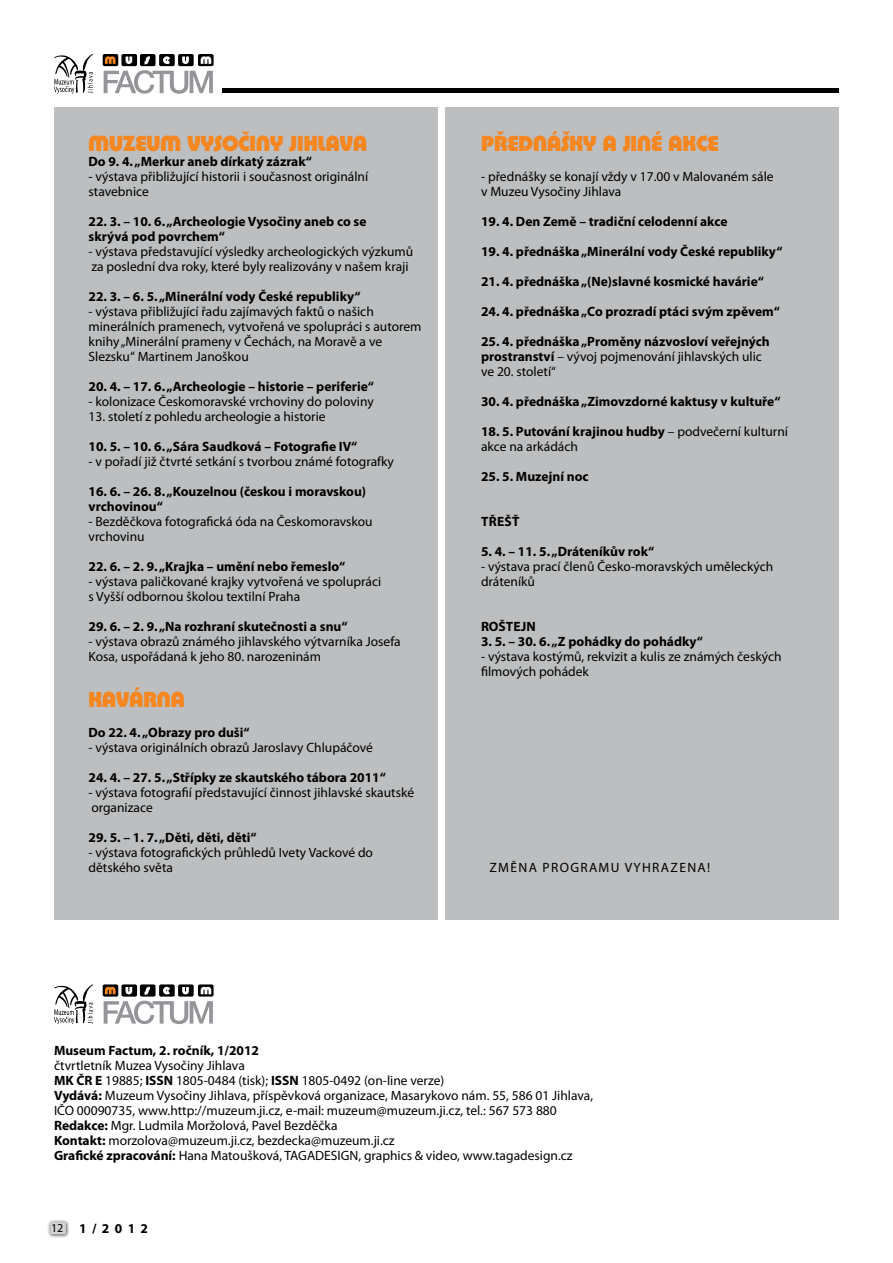
<style>
.page{position:relative;width:893px;height:1263px;background:#fff}
.page>*{position:absolute;margin:0;border:0;box-sizing:border-box;transform-origin:0 0}
.t1{font:700 22.5px "Pump DEE";color:#f6861f}
.t2{font:13.5px/15px "Myriad Pro";color:#000}
.t3{font:700 13.5px/15px "Myriad Pro";color:#000}
.t4{font:13.5px "Myriad Pro";letter-spacing:.1em;color:#000}
.s1{font-weight:400}
.s2{font-weight:700}
.s3{font-weight:400;font-size:12.15px}
</style>
<div class="page">
<div style="left:47px;top:1219px;width:23px;height:19px;background:#000;opacity:.75"></div>
<div style="left:50px;top:1222px;width:16px;height:12px;background:#d1d3d4;border-radius:2px"></div>
<svg style="left:104px;top:70px;width:109px;height:24px"></svg>
<svg style="left:103px;top:54px;width:15px;height:12px"></svg>
<div style="left:121px;top:54px;width:16px;height:12px;background:#000;border-radius:2px"></div>
<div style="left:140px;top:54px;width:16px;height:12px;background:#000;border-radius:2px"></div>
<div style="left:159px;top:54px;width:16px;height:12px;background:#000;border-radius:2px"></div>
<div style="left:178px;top:54px;width:16px;height:12px;background:#000;border-radius:2px"></div>
<div style="left:198px;top:54px;width:16px;height:12px;background:#000;border-radius:2px"></div>
<svg style="left:105px;top:56px;width:10px;height:8px"></svg>
<svg style="left:54px;top:54px;width:39px;height:40px"></svg>
<hr style="left:222px;top:89px;width:617px;height:4px;background:#000">
<svg style="left:126px;top:56px;width:85px;height:8px"></svg>
<div style="left:445px;top:107px;width:394px;height:812px;background:#bcbec0"></div>
<div style="left:54px;top:107px;width:383px;height:812px;background:#bcbec0"></div>
<svg style="left:104px;top:1001px;width:109px;height:23px"></svg>
<svg style="left:103px;top:984px;width:15px;height:12px"></svg>
<div style="left:121px;top:984px;width:16px;height:12px;background:#000;border-radius:2px"></div>
<div style="left:140px;top:984px;width:16px;height:12px;background:#000;border-radius:2px"></div>
<div style="left:159px;top:984px;width:16px;height:12px;background:#000;border-radius:2px"></div>
<div style="left:178px;top:984px;width:16px;height:12px;background:#000;border-radius:2px"></div>
<svg style="left:198px;top:984px;width:16px;height:12px"></svg>
<svg style="left:105px;top:987px;width:10px;height:7px"></svg>
<svg style="left:54px;top:984px;width:39px;height:40px"></svg>
<svg style="left:126px;top:987px;width:85px;height:8px"></svg>
<h1 class="t1" style="left:89px;top:131px;width:280px">MUZEUM VYSOČINY JIHLAVA</h1>
<p class="t3" style="left:89px;top:154px;width:225px">Do 9. 4. „Merkur aneb dírkatý zázrak“</p>
<p class="t2" style="left:89px;top:169px;width:281px">- výstava přibližující historii i současnost originální stavebnice</p>
<p class="t3" style="left:89px;top:214px;width:280px">22. 3. – 10. 6. „Archeologie Vysočiny aneb co se skrývá pod povrchem“</p>
<p class="t2" style="left:89px;top:244px;width:326px">- výstava představující výsledky archeologických výzkumů za poslední dva roky, které byly realizovány v našem kraji</p>
<p class="t3" style="left:89px;top:289px;width:274px">22. 3. – 6. 5. „Minerální vody České republiky“</p>
<p class="t2" style="left:89px;top:304px;width:334px">- výstava přibližující řadu zajímavých faktů o našich minerálních pramenech, vytvořená ve spolupráci s autorem knihy „Minerální prameny v Čechách, na Moravě a ve Slezsku“ Martinem Janoškou</p>
<p class="t3" style="left:89px;top:379px;width:287px">20. 4. – 17. 6. „Archeologie – historie – periferie“</p>
<p class="t2" style="left:89px;top:394px;width:287px">- kolonizace Českomoravské vrchoviny do poloviny</p>
<p class="t2" style="left:89px;top:409px;width:239px">13. století z pohledu archeologie a historie</p>
<p class="t3" style="left:89px;top:439px;width:270px">10. 5. – 10. 6. „Sára Saudková – Fotografie IV“</p>
<p class="t2" style="left:89px;top:454px;width:307px">- v pořadí již čtvrté setkání s tvorbou známé fotografky</p>
<p class="t3" style="left:89px;top:484px;width:279px">16. 6. – 26. 8. „Kouzelnou (českou i moravskou) vrchovinou“</p>
<p class="t2" style="left:89px;top:514px;width:286px">- Bezděčkova fotografická óda na Českomoravskou vrchovinu</p>
<p class="t3" style="left:89px;top:559px;width:258px">22. 6. – 2. 9. „Krajka – umění nebo řemeslo“</p>
<p class="t2" style="left:89px;top:574px;width:294px">- výstava paličkované krajky vytvořená ve spolupráci s Vyšší odbornou školou textilní Praha</p>
<p class="t3" style="left:89px;top:619px;width:261px">29. 6. – 2. 9. „Na rozhraní skutečnosti a snu“</p>
<p class="t2" style="left:89px;top:634px;width:314px">- výstava obrazů známého jihlavského výtvarníka Josefa<br>Kosa, uspořádaná k jeho 80. narozeninám</p>
<h1 class="t1" style="left:89px;top:686px;width:98px">KAVÁRNA</h1>
<p class="t3" style="left:89px;top:724px;width:163px">Do 22. 4. „Obrazy pro duši“</p>
<p class="t2" style="left:89px;top:739px;width:286px">- výstava originálních obrazů Jaroslavy Chlupáčové</p>
<p class="t3" style="left:89px;top:769px;width:299px">24. 4. – 27. 5. „Střípky ze skautského tábora 2011“</p>
<p class="t2" style="left:89px;top:784px;width:327px">- výstava fotografií představující činnost jihlavské skautské organizace</p>
<p class="t3" style="left:89px;top:829px;width:170px">29. 5. – 1. 7. „Děti, děti, děti“</p>
<p class="t2" style="left:89px;top:844px;width:286px">- výstava fotografických průhledů Ivety Vackové do dětského světa</p>
<h1 class="t1" style="left:481px;top:131px;width:239px">PŘEDNÁŠKY A JINÉ AKCE</h1>
<p class="t2" style="left:481px;top:169px;width:294px">- přednášky se konají vždy v 17.00 v Malovaném sále v Muzeu Vysočiny Jihlava</p>
<p class="t3" style="left:481px;top:214px;width:248px">19. 4. Den Země – tradiční celodenní akce</p>
<p class="t3" style="left:481px;top:244px;width:303px">19. 4. přednáška „Minerální vody České republiky“</p>
<p class="t3" style="left:481px;top:274px;width:284px">21. 4. přednáška „(Ne)slavné kosmické havárie“</p>
<p class="t3" style="left:481px;top:304px;width:300px">24. 4. přednáška „Co prozradí ptáci svým zpěvem“</p>
<p class="t3" style="left:481px;top:334px;width:290px">25. 4. přednáška „Proměny názvosloví veřejných prostranství <span class="s1">– vývoj pojmenování jihlavských ulic ve 20. století“</span></p>
<p class="t3" style="left:481px;top:394px;width:301px">30. 4. přednáška „Zimovzdorné kaktusy v kultuře“</p>
<p class="t2" style="left:481px;top:424px;width:308px"><span class="s2">18. 5. Putování krajinou hudby</span> – podvečerní kulturní akce na arkádách</p>
<p class="t3" style="left:481px;top:469px;width:109px">25. 5. Muzejní noc</p>
<p class="t3" style="left:481px;top:514px;width:40px">Třešť</p>
<p class="t3" style="left:481px;top:544px;width:175px">5. 4. – 11. 5. „Dráteníkův rok“</p>
<p class="t2" style="left:481px;top:559px;width:294px">- výstava prací členů Česko-moravských uměleckých dráteníků</p>
<p class="t3" style="left:481px;top:619px;width:56px">ROŠTEJN</p>
<p class="t3" style="left:481px;top:634px;width:223px">3. 5. – 30. 6. „Z pohádky do pohádky“</p>
<p class="t2" style="left:481px;top:649px;width:302px">- výstava kostýmů, rekvizit a kulis ze známých českých filmových pohádek</p>
<p class="t4" style="left:489px;top:859px;width:222px">ZMĚNA PROGRAMU VYHRAZENA!</p>
<p class="t3" style="left:54px;top:1042px;width:206px">Museum Factum, 2. ročník, 1/2012</p>
<p class="t2" style="left:54px;top:1057px;width:541px">čtvrtletník Muzea Vysočiny Jihlava<br><span class="s2">MK ČR E</span> 19885; <span class="s2">ISSN</span> 1805-0484 (tisk); <span class="s2">ISSN</span> 1805-0492 (on-line verze)<br><span class="s2">Vydává:</span> Muzeum Vysočiny Jihlava, příspěvková organizace, Masarykovo nám. 55, 586 01 Jihlava, IČO 00090735, www.http://muzeum.ji.cz, e-mail: muzeum@muzeum.ji.cz, tel.: 567 573 880<br><span class="s2">Redakce:</span> Mgr. Ludmila Moržolová, Pavel Bezděčka<br><span class="s2">Kontakt:</span> morzolova@muzeum.ji.cz, bezdecka@muzeum.ji.cz<br><span class="s2">Grafické zpracování:</span> Hana Matoušková, TAGADESIGN, graphics &amp; video, www.tagadesign.cz</p>
<p class="t3" style="left:51px;top:1220px;width:99px"><span class="s3">12</span> 1/2012</p>
</div>
